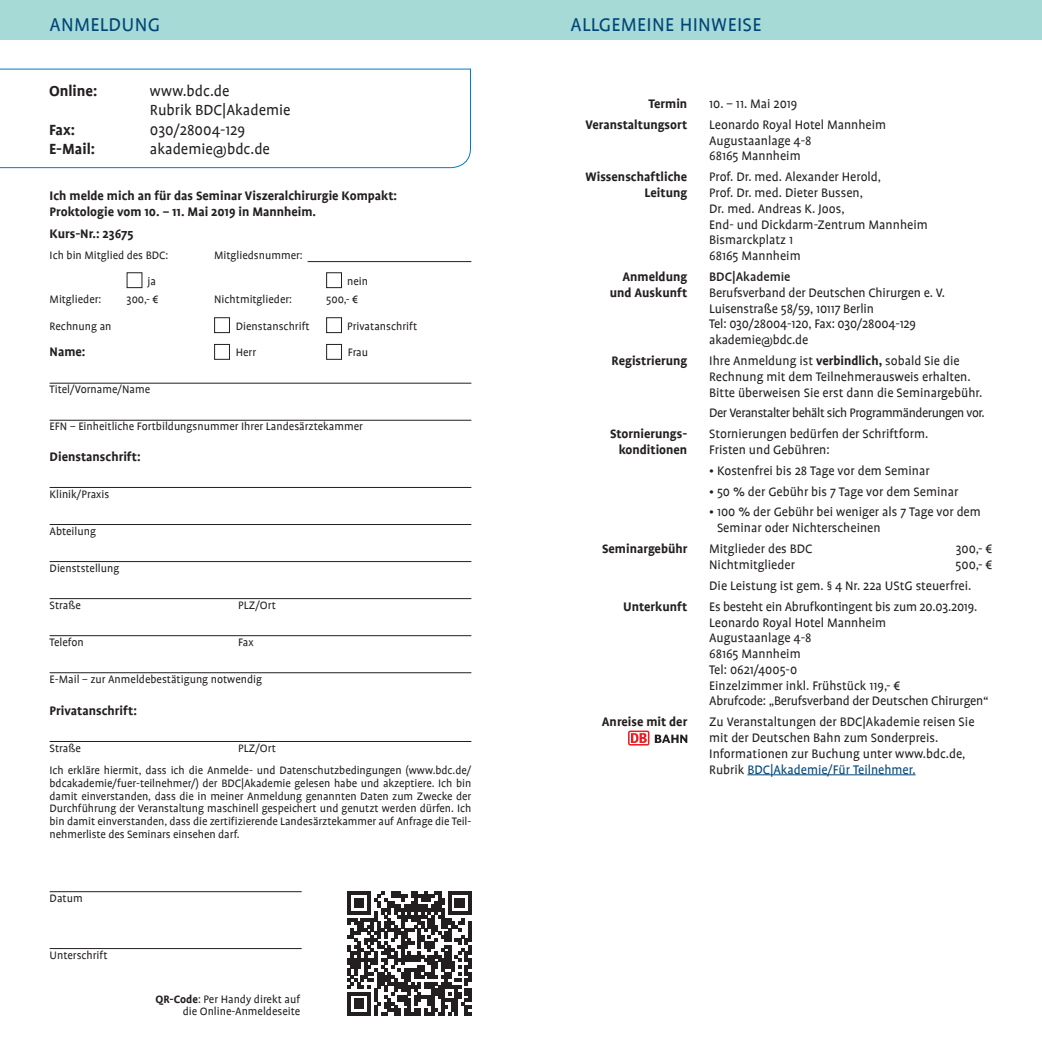
<style>
.page{position:relative;width:1042px;height:1042px;background:#fff}
.page>*{position:absolute;margin:0;border:0;box-sizing:border-box;transform-origin:0 0}
.t1{font:21px "Profile";letter-spacing:.015em;color:#004577}
.t2{font:16.62px/19.2px "Profile";color:#231f20}
.t3{font:700 16.62px "Profile";color:#231f20}
.t4{font:14px/15.8px "Profile";color:#231f20}
.t5{font:700 14px/15.8px "Profile";color:#231f20;text-align:right}
.t6{font:14px "Profile";letter-spacing:-.03em;color:#231f20}
.t7{font:500 14px "Profile";color:#231f20}
.t8{font:12.25px/12.8px "Profile";color:#231f20;text-align:right}
.s1{font-weight:700}
.s2{color:#004577}
</style>
<div class="page">
<div style="left:0;top:0;width:1042px;height:40px;background:#a6dad6"></div>
<div style="left:628px;top:730px;width:21px;height:15px;background:#ee1d23;border-radius:2px"></div>
<div style="left:629px;top:732px;width:19px;height:12px;background:#fff"></div>
<svg style="left:631px;top:733px;width:16px;height:10px"></svg>
<svg style="left:655px;top:734px;width:32px;height:9px"></svg>
<hr style="left:747px;top:774px;width:168px;height:1px;background:#004577">
<hr style="left:308px;top:261px;width:163px;height:1px;background:#231f20">
<hr style="left:50px;top:383px;width:421px;height:1px;background:#231f20">
<hr style="left:50px;top:420px;width:421px;height:1px;background:#231f20">
<hr style="left:50px;top:487px;width:421px;height:1px;background:#231f20">
<hr style="left:50px;top:524px;width:421px;height:1px;background:#231f20">
<hr style="left:50px;top:561px;width:421px;height:1px;background:#231f20">
<hr style="left:50px;top:598px;width:421px;height:1px;background:#231f20">
<hr style="left:50px;top:635px;width:421px;height:1px;background:#231f20">
<hr style="left:50px;top:672px;width:421px;height:1px;background:#231f20">
<hr style="left:50px;top:741px;width:421px;height:1px;background:#231f20">
<hr style="left:50px;top:891px;width:252px;height:1px;background:#231f20">
<hr style="left:50px;top:948px;width:252px;height:1px;background:#231f20">
<div style="left:127px;top:272px;width:15px;height:16px;border:1px solid #231f20"></div>
<div style="left:326px;top:272px;width:16px;height:16px;border:1px solid #231f20"></div>
<div style="left:214px;top:317px;width:16px;height:16px;border:1px solid #231f20"></div>
<div style="left:326px;top:317px;width:16px;height:16px;border:1px solid #231f20"></div>
<div style="left:214px;top:344px;width:16px;height:16px;border:1px solid #231f20"></div>
<div style="left:326px;top:344px;width:16px;height:16px;border:1px solid #231f20"></div>
<svg style="left:0;top:68px;width:471px;height:100px"></svg>
<svg style="left:347px;top:891px;width:124px;height:124px"></svg>
<h1 class="t1" style="left:50px;top:14px;width:112px">ANMELDUNG</h1>
<p class="t3" style="left:49px;top:82px;width:50px">Online:</p>
<p class="t2" style="left:150px;top:81px;width:142px">www.bdc.de<br>Rubrik BDC|Akademie</p>
<p class="t3" style="left:49px;top:120px;width:28px">Fax:</p>
<p class="t2" style="left:150px;top:120px;width:97px">030/28004-129</p>
<p class="t3" style="left:49px;top:140px;width:48px">E-Mail:</p>
<p class="t2" style="left:150px;top:139px;width:122px">akademie@bdc.de</p>
<p class="t5" style="left:50px;top:187px;width:349px;line-height:16.8px;text-align:left">Ich melde mich an für das Seminar Viszeralchirurgie Kompakt:<br>Proktologie vom 10. – 11. Mai 2019 in Mannheim.</p>
<p class="t5" style="left:50px;top:226px;width:85px">Kurs-Nr.: 23675</p>
<p class="t8" style="left:50px;top:249px;width:120px">Ich bin Mitglied des BDC:</p>
<p class="t8" style="left:214px;top:249px;width:90px">Mitgliedsnummer:</p>
<p class="t8" style="left:148px;top:274px;width:10px">ja</p>
<p class="t8" style="left:347px;top:274px;width:22px">nein</p>
<p class="t8" style="left:50px;top:293px;width:53px">Mitglieder:</p>
<p class="t8" style="left:127px;top:293px;width:34px">300,- €</p>
<p class="t8" style="left:214px;top:293px;width:79px">Nichtmitglieder:</p>
<p class="t8" style="left:326px;top:293px;width:34px">500,- €</p>
<p class="t8" style="left:50px;top:319px;width:63px">Rechnung an</p>
<p class="t8" style="left:236px;top:319px;width:75px">Dienstanschrift</p>
<p class="t8" style="left:347px;top:319px;width:72px">Privatanschrift</p>
<p class="t5" style="left:50px;top:344px;width:37px">Name:</p>
<p class="t8" style="left:236px;top:346px;width:22px">Herr</p>
<p class="t8" style="left:348px;top:346px;width:22px">Frau</p>
<p class="t8" style="left:50px;top:383px;width:102px">Titel/Vorname/Name</p>
<p class="t8" style="left:50px;top:420px;width:315px">EFN – Einheitliche Fortbildungsnummer Ihrer Landesärztekammer</p>
<p class="t5" style="left:50px;top:448px;width:93px">Dienstanschrift:</p>
<p class="t8" style="left:50px;top:487px;width:61px">Klinik/Praxis</p>
<p class="t8" style="left:50px;top:524px;width:48px">Abteilung</p>
<p class="t8" style="left:50px;top:562px;width:71px">Dienststellung</p>
<p class="t8" style="left:50px;top:599px;width:33px">Straße</p>
<p class="t8" style="left:238px;top:599px;width:39px">PLZ/Ort</p>
<p class="t8" style="left:50px;top:636px;width:36px">Telefon</p>
<p class="t8" style="left:238px;top:636px;width:17px">Fax</p>
<p class="t8" style="left:50px;top:673px;width:214px">E-Mail – zur Anmeldebestätigung notwendig</p>
<p class="t5" style="left:50px;top:702px;width:89px">Privatanschrift:</p>
<p class="t8" style="left:50px;top:741px;width:33px">Straße</p>
<p class="t8" style="left:50px;top:736px;width:423px;line-height:22.6px;text-align:center">PLZ/Ort<br>Ich erkläre hiermit, dass ich die Anmelde- und Datenschutzbedingungen (www.bdc.de/</p>
<p class="t8" style="left:50px;top:777px;width:423px;text-align:justify">bdcakademie/fuer-teilnehmer/) der BDC|Akademie gelesen habe und akzeptiere. Ich bin damit einverstanden, dass die in meiner Anmeldung genannten Daten zum Zwecke der Durchführung der Veranstaltung maschinell gespeichert und genutzt werden dürfen. Ich bin damit einverstanden, dass die zertifizierende Landesärztekammer auf Anfrage die Teil&shy;nehmerliste des Seminars einsehen darf.</p>
<p class="t8" style="left:50px;top:892px;width:35px">Datum</p>
<p class="t8" style="left:50px;top:948px;width:60px">Unterschrift</p>
<p class="t8" style="left:156px;top:992px;width:146px"><span class="s1">QR-Code</span>: Per Handy direkt auf die Online-Anmeldeseite</p>
<h1 class="t1" style="left:570px;top:14px;width:192px">ALLGEMEINE HINWEISE</h1>
<p class="t5" style="left:648px;top:96px;width:40px">Termin</p>
<p class="t4" style="left:709px;top:96px;width:90px">10. – 11. Mai 2019</p>
<p class="t5" style="left:586px;top:117px;width:103px">Veranstaltungsort</p>
<p class="t4" style="left:709px;top:117px;width:179px">Leonardo Royal Hotel Mannheim<br>Augustaanlage 4-8<br>68165 Mannheim</p>
<p class="t5" style="left:585px;top:169px;width:103px">Wissenschaftliche<br>Leitung</p>
<p class="t4" style="left:709px;top:169px;width:220px">Prof. Dr. med. Alexander Herold,<br>Prof. Dr. med. Dieter Bussen,<br>Dr. med. Andreas K. Joos,<br>End- und Dickdarm-Zentrum Mannheim<br>Bismarckplatz 1<br>68165 Mannheim</p>
<p class="t5" style="left:610px;top:269px;width:79px">Anmeldung und Auskunft</p>
<p class="t7" style="left:709px;top:270px;width:83px">BDC|Akademie</p>
<p class="t4" style="left:709px;top:285px;width:237px">Berufsverband der Deutschen Chirurgen e. V.<br>Luisenstraße 58/59, 10117 Berlin<br>Tel: 030/28004-120, Fax: 030/28004-129 akademie@bdc.de</p>
<p class="t5" style="left:611px;top:353px;width:77px">Registrierung</p>
<p class="t4" style="left:709px;top:353px;width:275px">Ihre Anmeldung ist <span class="s1">verbindlich,</span> sobald Sie die<br>Rechnung mit dem Teilnehmerausweis erhalten.<br>Bitte überweisen Sie erst dann die Seminargebühr.</p>
<p class="t6" style="left:709px;top:406px;width:277px">Der Veranstalter behält sich Programmänderungen vor.</p>
<p class="t5" style="left:610px;top:426px;width:79px">Stornierungs&shy;konditionen</p>
<p class="t4" style="left:709px;top:426px;width:221px">Stornierungen bedürfen der Schriftform.<br>Fristen und Gebühren:</p>
<p class="t4" style="left:709px;top:463px;width:222px">• Kostenfrei bis 28 Tage vor dem Seminar</p>
<p class="t4" style="left:709px;top:483px;width:251px">• 50 % der Gebühr bis 7 Tage vor dem Seminar</p>
<p class="t4" style="left:717px;top:504px;width:265px;text-indent:-8px">• 100 % der Gebühr bei weniger als 7 Tage vor dem<br>Seminar oder Nichterscheinen</p>
<p class="t5" style="left:602px;top:541px;width:87px">Seminargebühr</p>
<p class="t4" style="left:709px;top:541px;width:105px">Mitglieder des BDC</p>
<p class="t4" style="left:956px;top:541px;width:38px">300,- €</p>
<p class="t4" style="left:709px;top:557px;width:87px">Nichtmitglieder</p>
<p class="t4" style="left:709px;top:554px;width:285px;line-height:21px;text-indent:246px">500,- €<br>Die Leistung ist gem. § 4 Nr. 22a UStG steuerfrei.</p>
<p class="t5" style="left:623px;top:598px;width:66px">Unterkunft</p>
<p class="t4" style="left:709px;top:599px;width:281px">Es besteht ein Abrufkontingent bis zum 20.03.2019.<br>Leonardo Royal Hotel Mannheim<br>Augustaanlage 4-8<br>68165 Mannheim<br>Tel: 0621/4005-0<br>Einzelzimmer inkl. Frühstück 119,- €<br>Abrufcode: „Berufsverband der Deutschen Chirurgen“</p>
<p class="t5" style="left:602px;top:714px;width:87px">Anreise mit der</p>
<p class="t4" style="left:709px;top:714px;width:267px">Zu Veranstaltungen der BDC|Akademie reisen Sie mit der Deutschen Bahn zum Sonderpreis.<br>Informationen zur Buchung unter www.bdc.de, Rubrik <span class="s2">BDC|Akademie/Für Teilnehmer.</span></p>
</div>
